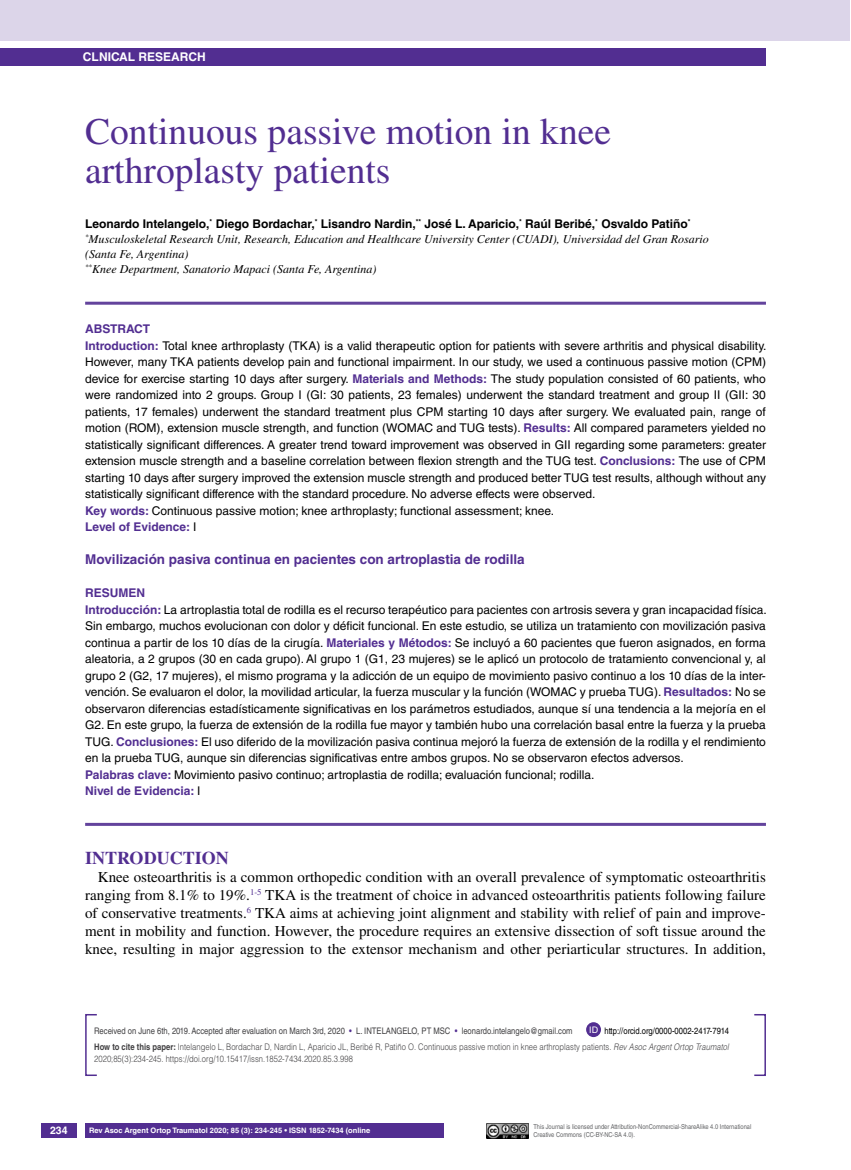
<style>
.page{position:relative;width:851px;height:1170px;background:#fff}
.page>*{position:absolute;margin:0;border:0;box-sizing:border-box;transform-origin:0 0}
.t1{font:37.5px/39px "Times LT Std";color:#522e91}
.t2{font:700 18px "Times LT Std";color:#522e91}
.t3{font:15px/18px "Times LT Std";color:#000;text-align:justify}
.t4{font:700 13.5px "Helvetica LT Std";color:#522e91}
.t5{font:12px/16.5px "Helvetica LT Std";color:#000}
.t6{font:italic 12px/15px "Times LT Std";color:#000}
.t7{font:700 12px "Helvetica LT Std";color:#000}
.t8{font:700 12px "Helvetica LT Std";color:#fff}
.t9{font:700 12px "Helvetica LT Std";color:#522e91}
.t10{font:700 10.5px "Helvetica LT Std";color:#fff}
.t11{font:300 9px/16.2px "Helvetica LT Std";color:#414042;text-align:right;scale:.85 1}
.t12{font:9px "Helvetica LT Std";color:#414042;scale:.85 1}
.t13{font:9px "Helvetica LT Std";color:#fff}
.t14{font:700 7.5px "Helvetica LT Std";color:#fff}
.t15{font:6.75px/7.5px "Helvetica LT Std";color:#636466;scale:.85 1}
.s1{font-weight:700;color:#522e91}
.s2{font-weight:400;color:#000}
.s3{font-weight:700}
.s4{font-style:italic}
.s5{color:#522e91}
</style>
<div class="page">
<div style="left:41px;top:1123px;width:36px;height:14px;background:#522e91"></div>
<div style="left:85px;top:1123px;width:358px;height:14px;background:#522e91"></div>
<div style="left:0;top:49px;width:765px;height:17px;background:#522e91"></div>
<hr style="left:85px;top:302px;width:680px;height:3px;background:#63439c">
<hr style="left:85px;top:822px;width:680px;height:3px;background:#63439c">
<div style="left:0;top:0;width:849px;height:40px;background:#dcd5e9"></div>
<div style="left:85px;top:1013px;width:13px;height:62px;border:2px solid #522e91"></div>
<div style="left:586px;top:1022px;width:15px;height:14px;background:#522e91;border-radius:50%"></div>
<img style="left:486px;top:1123px;width:42px;height:14px">
<p class="t8" style="left:83px;top:50px;width:124px">CLNICAL RESEARCH</p>
<h1 class="t1" style="left:85px;top:112px;width:527px">Continuous passive motion in knee arthroplasty patients</h1>
<p class="t7" style="left:85px;top:217px;width:607px">Leonardo Intelangelo,<sup>*</sup> Diego Bordachar,<sup>*</sup> Lisandro Nardin,<sup>**</sup> José L. Aparicio,<sup>*</sup> Raúl Beribé,<sup>*</sup> Osvaldo Patiño<sup>*</sup></p>
<p class="t6" style="left:85px;top:232px;width:625px"><sup>*</sup>Musculoskeletal Research Unit, Research, Education and Healthcare University Center (CUADI), Universidad del Gran Rosario (Santa Fe, Argentina)<br><sup>**</sup>Knee Department, Sanatorio Mapaci (Santa Fe, Argentina)</p>
<p class="t5" style="left:85px;top:320px;width:682px;text-indent:49px"><span class="s1">ct<br>Introduction:</span> Total knee arthroplasty (TKA) is a valid therapeutic option for patients with severe arthritis and physical disability.<br>However, many TKA patients develop pain and functional impairment. In our study, we used a continuous passive motion (CPM) device for exercise starting 10 days after surgery. <span class="s1">Materials and Methods:</span> The study population consisted of 60 patients, who were randomized into 2 groups. Group I (GI: 30 patients, 23 females) underwent the standard treatment and group II (GII: 30 patients, 17 females) underwent the standard treatment plus CPM starting 10 days after surgery. We evaluated pain, range of motion (ROM), extension muscle strength, and function (WOMAC and TUG tests). <span class="s1">Results:</span> All compared parameters yielded no statistically significant differences. A greater trend toward improvement was observed in GII regarding some parameters: greater extension muscle strength and a baseline correlation between flexion strength and the TUG test. <span class="s1">Conclusions:</span> The use of CPM starting 10 days after surgery improved the extension muscle strength and produced better TUG test results, although without any statistically significant difference with the standard procedure. No adverse effects were observed.<br><span class="s1">Key words:</span> Continuous passive motion; knee arthroplasty; functional assessment; knee.<br><span class="s1">Level of Evidence:</span> I</p>
<p class="t4" style="left:85px;top:551px;width:441px">Movilización pasiva continua en pacientes con artroplastia de rodilla</p>
<p class="t5" style="left:85px;top:584px;width:683px"><span class="s1">Resumen<br>Introducción:</span> La artroplastia total de rodilla es el recurso terapéutico para pacientes con artrosis severa y gran incapacidad física.<br>Sin embargo, muchos evolucionan con dolor y déficit funcional. En este estudio, se utiliza un tratamiento con movilización pasiva continua a partir de los 10 días de la cirugía. <span class="s1">Materiales y Métodos:</span> Se incluyó a 60 pacientes que fueron asignados, en forma aleatoria, a 2 grupos (30 en cada grupo). Al grupo 1 (G1, 23 mujeres) se le aplicó un protocolo de tratamiento convencional y, al grupo 2 (G2, 17 mujeres), el mismo programa y la adicción de un equipo de movimiento pasivo continuo a los 10 días de la inter&shy;vención. Se evaluaron el dolor, la movilidad articular, la fuerza muscular y la función (WOMAC y prueba TUG). <span class="s1">Resultados:</span> No se observaron diferencias estadísticamente significativas en los parámetros estudiados, aunque sí una tendencia a la mejoría en el G2. En este grupo, la fuerza de extensión de la rodilla fue mayor y también hubo una correlación basal entre la fuerza y la prueba TUG. <span class="s1">Conclusiones:</span> El uso diferido de la movilización pasiva continua mejoró la fuerza de extensión de la rodilla y el rendimiento en la prueba TUG, aunque sin diferencias significativas entre ambos grupos. No se observaron efectos adversos.<br><span class="s1">Palabras clave:</span> Movimiento pasivo continuo; artroplastia de rodilla; evaluación funcional; rodilla.<br><span class="s1">Nivel de Evidencia:</span> I</p>
<p class="t9" style="left:85px;top:321px;width:27px">Abstra</p>
<h2 class="t2" style="left:85px;top:847px;width:145px">INTRODUCTION</h2>
<p class="t3" style="left:85px;top:868px;width:682px;text-indent:13px">Knee osteoarthritis is a common orthopedic condition with an overall prevalence of symptomatic osteoarthritis ranging from 8.1% to 19%.<sup>1-5</sup> TKA is the treatment of choice in advanced osteoarthritis patients following failure of conservative treatments.<sup>6</sup> TKA aims at achieving joint alignment and stability with relief of pain and improve&shy;ment in mobility and function. However, the procedure requires an extensive dissection of soft tissue around the knee, resulting in major aggression to the extensor mechanism and other periarticular structures. In addition,</p>
<p class="t13" style="left:589px;top:1024px;width:10px">ID</p>
<p class="t11" style="left:94px;top:1022px;width:748px"><span class="s2">http://orcid.org/0000-0002-2417-7914<br></span><span class="s3">How to cite this paper:</span> Intelangelo L, Bordachar D, Nardin L, Aparicio JL, Beribé R, Patiño O. Continuous passive motion in knee arthroplasty patients. <span class="s4">Rev Asoc Argent Ortop Traumatol</span></p>
<p class="t11" style="left:94px;top:1050px;width:306px">2020;85(3):234-245. https://doi.org/10.15417/issn.1852-7434.2020.85.3.998</p>
<p class="t12" style="left:94px;top:1025px;width:327px">Received on June 6th, 2019. Accepted after evaluation on March 3rd, 2020 <span class="s5">•</span> L. Intelangelo</p>
<p class="t12" style="left:417px;top:1025px;width:184px">, PT MSc <span class="s5">•</span> leonardo.intelangelo@gmail.com</p>
<p class="t10" style="left:50px;top:1124px;width:19px">234</p>
<p class="t14" style="left:89px;top:1125px;width:282px">Rev Asoc Argent Ortop Traumatol 2020; 85 (3): 234-245 • ISSN 1852-7434 (online</p>
<p class="t15" style="left:533px;top:1123px;width:258px">This Journal is licensed under Attribution-NonCommercial-ShareAlike 4.0 International<br>Creative Commons (CC-BY-NC-SA 4.0).</p>
</div>
